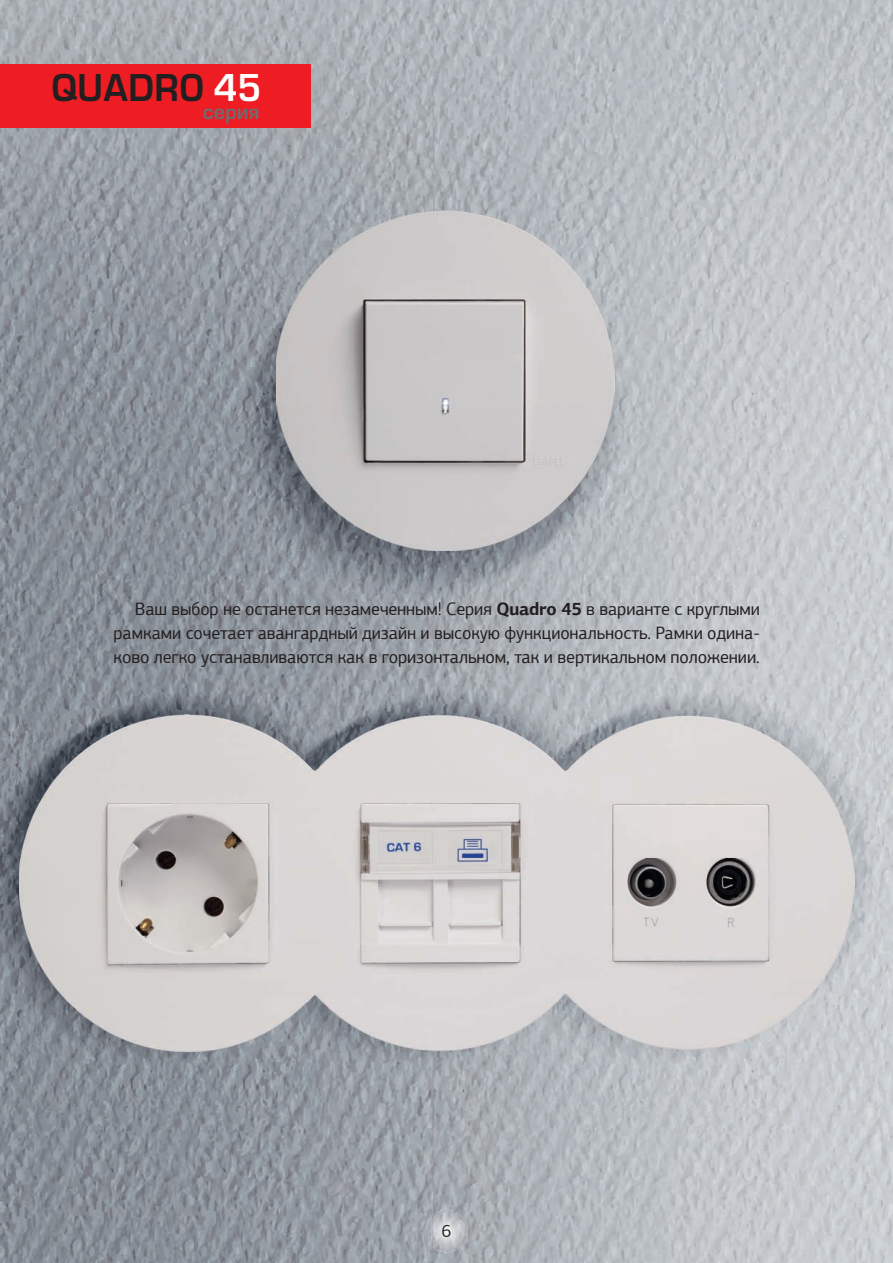
<style>
.page{position:relative;width:893px;height:1263px;background:#fff}
.page>*{position:absolute;margin:0;border:0;box-sizing:border-box;transform-origin:0 0}
.t1{font:36px "Europe Demi C";color:#231f20;scale:.94 1}
.t2{font:19.5px "Europe Demi C";color:#6c6d70}
.t3{font:18px/24px "PF Agora Sans Pro";letter-spacing:-.005em;color:#231f20;text-align:justify}
.s1{color:#fff}
.s2{font-weight:700}
</style>
<div class="page">
<img style="left:0;top:0;width:893px;height:1263px">
<img style="left:276px;top:210px;width:338px;height:341px">
<img style="left:19px;top:714px;width:835px;height:338px">
<img style="left:425px;top:1210px;width:43px;height:42px;border-radius:50%">
<div style="left:0;top:64px;width:311px;height:64px;background:#ee1d23"></div>
<h1 class="t1" style="left:51px;top:73px;width:225px">QUADRO <span class="s1">45</span></h1>
<p class="t2" style="left:203px;top:104px;width:58px">серия</p>
<p class="t3" style="left:113px;top:598px;width:648px;text-indent:21px">Ваш выбор не останется незамеченным! Серия <span class="s2">Quadro 45</span> в варианте с круглыми рамками сочетает авангардный дизайн и высокую функциональность. Рамки одина&shy;ково легко устанавливаются как в горизонтальном, так и вертикальном положении.</p>
<p class="t3" style="left:441px;top:1221px;width:12px">6</p>
</div>
